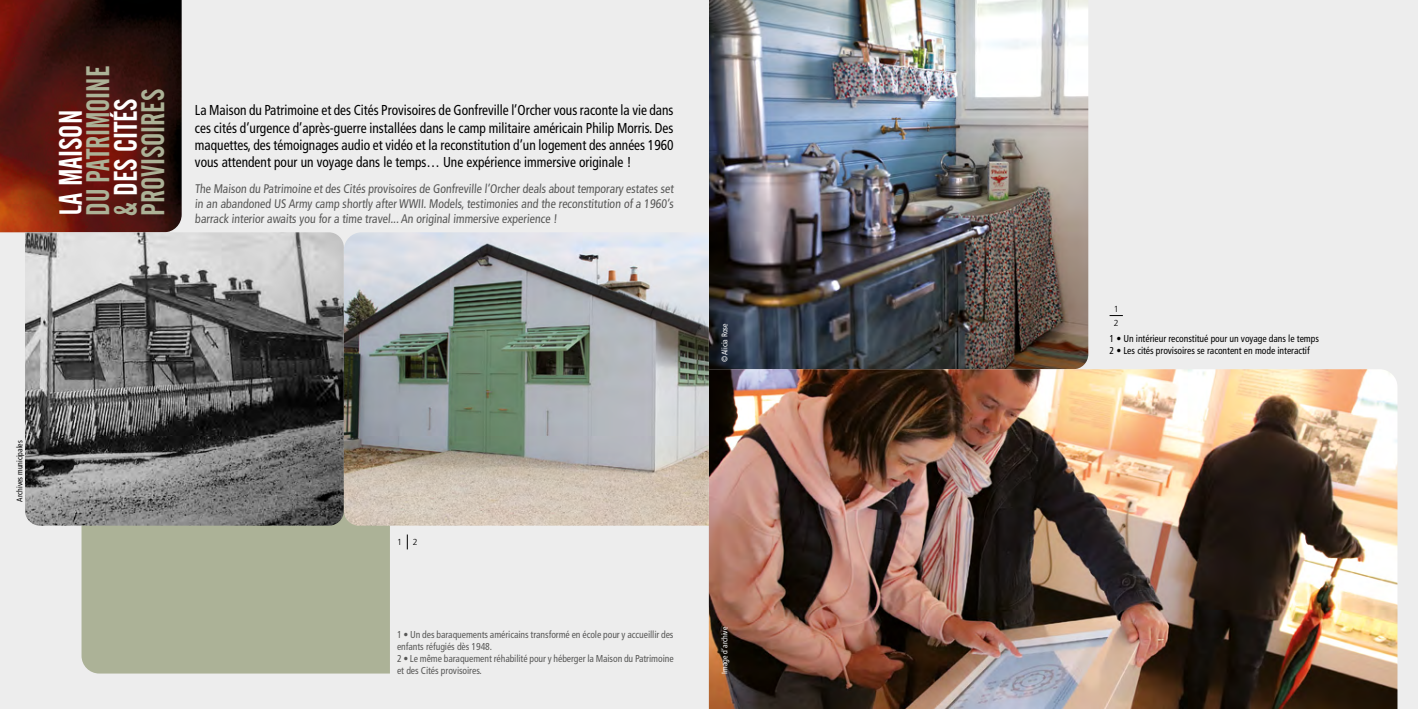
<style>
.page{position:relative;width:1418px;height:709px;background:#fff}
.page>*{position:absolute;margin:0;border:0;box-sizing:border-box;transform-origin:0 0}
.t1{font:31.25px/27.5px "Cafeta";color:#acb297}
.t2{font:31.25px "Cafeta";color:#fff}
.t3{font:condensed 14.38px/17.2px "Frutiger";color:#000;text-align:justify;scale:.93 1}
.t4{font:condensed 12.5px/15px "Frutiger";color:#575756;text-align:justify;scale:.95 1}
.t5{font:condensed 10px/12px "Frutiger";color:#575756;scale:.95 1}
.t6{font:condensed 10px/12px "Frutiger";color:#000;scale:.95 1}
.t7{font:300 8.75px/14.9px "Frutiger";color:#000}
.t8{font:condensed 8.12px "Frutiger";color:#fff;scale:.95 1}
.t9{font:condensed 8.12px "Frutiger";color:#000;scale:.95 1}
.s1{color:#fff}
</style>
<div class="page">
<div style="left:0;top:0;width:709px;height:709px;background:#ededed"></div>
<div style="left:709px;top:0;width:708px;height:709px;background:#ededed"></div>
<div style="left:81px;top:525px;width:309px;height:148px;background:#acb297"></div>
<img style="left:709px;top:0;width:379px;height:369px">
<img style="left:709px;top:369px;width:688px;height:340px">
<img style="left:0;top:0;width:182px;height:232px">
<img style="left:25px;top:232px;width:684px;height:293px">
<svg style="left:1109px;top:315px;width:13px;height:1px"></svg>
<svg style="left:407px;top:534px;width:1px;height:15px"></svg>
<h1 class="t1" style="left:85px;top:216px;width:151px;rotate:-90deg">DU PATRIMOINE &amp; <span class="s1">DES CITÉS<br></span>PROVISOIRES</h1>
<h1 class="t2" style="left:53px;top:216px;width:107px;rotate:-90deg">LA MAISON</h1>
<p class="t3" style="left:195px;top:102px;width:516px">La Maison du Patrimoine et des Cités Provisoires de Gonfreville l’Orcher vous raconte la vie dans ces cités d’urgence d’après-guerre installées dans le camp militaire américain Philip Morris. Des maquettes, des témoignages audio et vidéo et la reconstitution d’un logement des années 1960 vous attendent pour un voyage dans le temps… Une expérience immersive originale !</p>
<p class="t4" style="left:195px;top:182px;width:506px">The Maison du Patrimoine et des Cités provisoires de Gonfreville l’Orcher deals about temporary estates set in an abandoned US Army camp shortly after WWII. Models, testimonies and the reconstitution of a 1960’s barrack interior awaits you for a time travel...An original immersive experience !</p>
<p class="t9" style="left:15px;top:501px;width:66px;rotate:-90deg">Archives municipales</p>
<p class="t7" style="left:397px;top:535px;width:22px">1 2</p>
<p class="t5" style="left:397px;top:628px;width:293px">1 • Un des baraquements américains transformé en école pour y accueillir des enfants réfugiés dès 1948.<br>2 • Le même baraquement réhabilité pour y héberger la Maison du Patrimoine et des Cités provisoires.</p>
<p class="t8" style="left:720px;top:361px;width:42px;rotate:-90deg">©Alicia Rose</p>
<p class="t8" style="left:720px;top:673px;width:51px;rotate:-90deg">Image d’archive</p>
<p class="t7" style="left:1113px;top:301px;width:6px">1<br>2</p>
<p class="t6" style="left:1109px;top:333px;width:222px">1 • Un intérieur reconstitué pour un voyage dans le temps<br>2 • Les cités provisoires se racontent en mode interactif</p>
</div>
